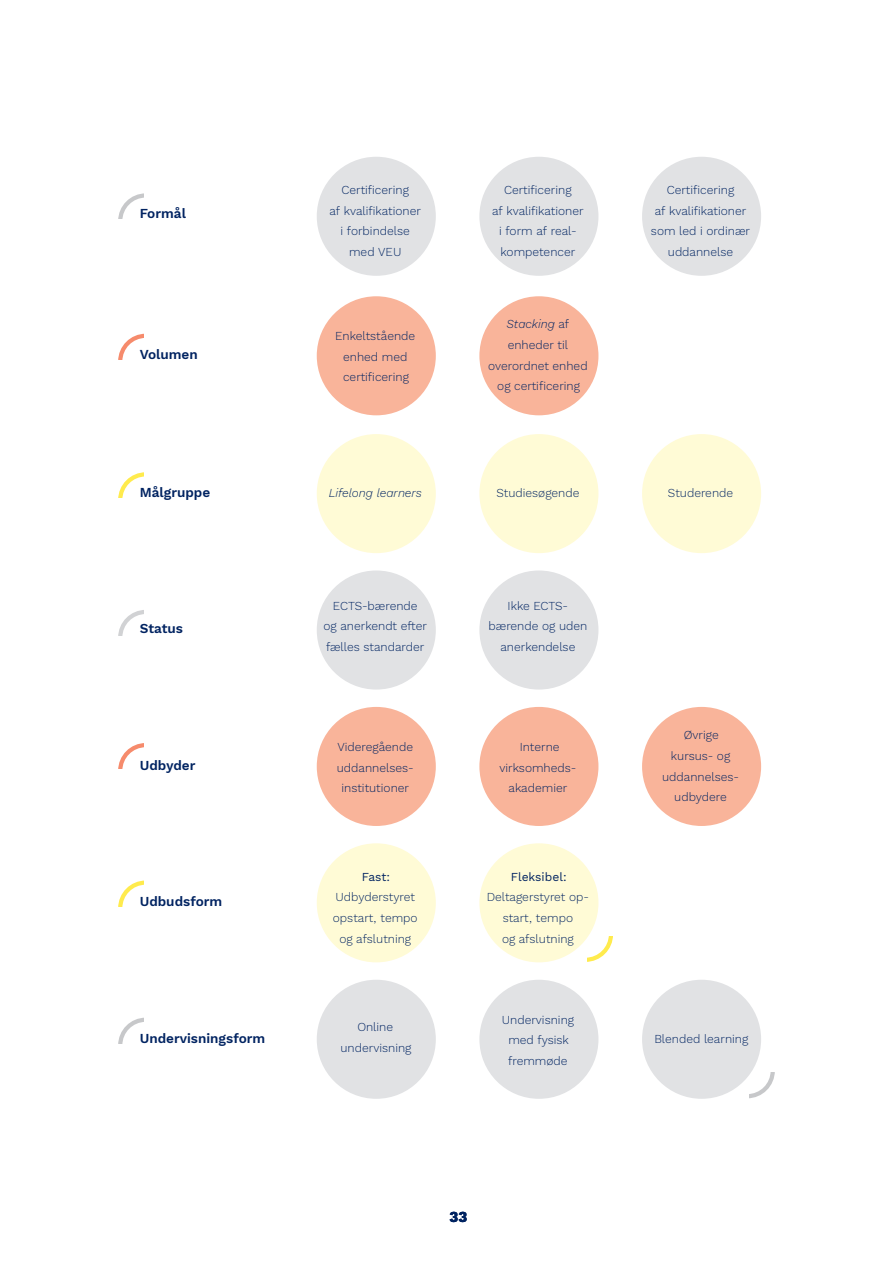
<style>
.page{position:relative;width:893px;height:1263px;background:#fff}
.page>*{position:absolute;margin:0;border:0;box-sizing:border-box;transform-origin:0 0}
.t1{font:700 15px "Work Sans";color:#002361}
.Brødtekst{font:600 13.5px "Work Sans";color:#002361}
.Brødtekst_P{font:300 12px/20.7px "Work Sans";color:#002361;text-align:center}
.Brødtekst_P-2{font:italic 300 12px "Work Sans";color:#002361}
.Brødtekst_P-3{font:12px "Work Sans";color:#002361}
.s1{font-style:normal}
</style>
<div class="page">
<div style="left:317px;top:157px;width:119px;height:119px;background:#e1e2e4;border-radius:50%"></div>
<div style="left:479px;top:157px;width:119px;height:119px;background:#e1e2e4;border-radius:50%"></div>
<div style="left:642px;top:157px;width:119px;height:119px;background:#e1e2e4;border-radius:50%"></div>
<svg style="left:118px;top:193px;width:26px;height:26px"></svg>
<div style="left:317px;top:707px;width:119px;height:119px;background:#f9b49a;border-radius:50%"></div>
<div style="left:479px;top:707px;width:119px;height:119px;background:#f9b49a;border-radius:50%"></div>
<div style="left:642px;top:707px;width:119px;height:119px;background:#f9b49a;border-radius:50%"></div>
<svg style="left:118px;top:743px;width:26px;height:25px"></svg>
<div style="left:317px;top:980px;width:119px;height:119px;background:#e1e2e4;border-radius:50%"></div>
<div style="left:479px;top:980px;width:119px;height:119px;background:#e1e2e4;border-radius:50%"></div>
<div style="left:642px;top:980px;width:119px;height:119px;background:#e1e2e4;border-radius:50%"></div>
<svg style="left:118px;top:1018px;width:26px;height:25px"></svg>
<div style="left:317px;top:296px;width:119px;height:119px;background:#f9b49a;border-radius:50%"></div>
<div style="left:479px;top:296px;width:119px;height:119px;background:#f9b49a;border-radius:50%"></div>
<svg style="left:118px;top:334px;width:26px;height:25px"></svg>
<div style="left:317px;top:843px;width:119px;height:119px;background:#fffbd6;border-radius:50%"></div>
<div style="left:479px;top:843px;width:119px;height:119px;background:#fffbd6;border-radius:50%"></div>
<svg style="left:118px;top:880px;width:26px;height:26px"></svg>
<div style="left:317px;top:570px;width:119px;height:119px;background:#e1e2e4;border-radius:50%"></div>
<div style="left:479px;top:570px;width:119px;height:119px;background:#e1e2e4;border-radius:50%"></div>
<svg style="left:118px;top:610px;width:26px;height:25px"></svg>
<div style="left:317px;top:434px;width:119px;height:119px;background:#fffbd6;border-radius:50%"></div>
<div style="left:479px;top:434px;width:119px;height:119px;background:#fffbd6;border-radius:50%"></div>
<div style="left:642px;top:434px;width:119px;height:119px;background:#fffbd6;border-radius:50%"></div>
<svg style="left:118px;top:472px;width:26px;height:26px"></svg>
<svg style="left:749px;top:1073px;width:26px;height:25px"></svg>
<svg style="left:588px;top:936px;width:25px;height:26px"></svg>
<p class="Brødtekst" style="left:140px;top:206px;width:48px">Formål</p>
<p class="Brødtekst" style="left:140px;top:347px;width:60px">Volumen</p>
<p class="Brødtekst_P" style="left:342px;top:180px;width:69px">Certificering</p>
<p class="Brødtekst_P" style="left:329px;top:201px;width:93px">af kvalifikationer</p>
<p class="Brødtekst_P" style="left:341px;top:221px;width:71px">i forbindelse</p>
<p class="Brødtekst_P" style="left:349px;top:242px;width:54px">med VEU</p>
<p class="Brødtekst_P" style="left:335px;top:326px;width:81px">Enkeltstående</p>
<p class="Brødtekst_P" style="left:343px;top:347px;width:66px">enhed med</p>
<p class="Brødtekst_P" style="left:343px;top:367px;width:67px">certificering</p>
<p class="Brødtekst_P" style="left:504px;top:180px;width:69px">Certificering</p>
<p class="Brødtekst_P" style="left:492px;top:201px;width:93px">af kvalifikationer</p>
<p class="Brødtekst_P" style="left:499px;top:221px;width:79px">i form af real-</p>
<p class="Brødtekst_P" style="left:500px;top:242px;width:76px">kompetencer</p>
<p class="Brødtekst_P-2" style="left:507px;top:315px;width:64px">Stacking <span class="s1">af</span></p>
<p class="Brødtekst_P" style="left:508px;top:335px;width:62px">enheder til</p>
<p class="Brødtekst_P" style="left:488px;top:356px;width:101px">overordnet enhed</p>
<p class="Brødtekst_P" style="left:497px;top:376px;width:84px">og certificering</p>
<p class="Brødtekst_P" style="left:667px;top:180px;width:69px">Certificering</p>
<p class="Brødtekst_P" style="left:655px;top:201px;width:93px">af kvalifikationer</p>
<p class="Brødtekst_P" style="left:651px;top:221px;width:101px">som led i ordinær uddannelse</p>
<p class="Brødtekst" style="left:140px;top:484px;width:72px">Målgruppe</p>
<p class="Brødtekst_P-2" style="left:329px;top:484px;width:94px">Lifelong learners</p>
<p class="Brødtekst_P" style="left:496px;top:483px;width:85px">Studiesøgende</p>
<p class="Brødtekst_P" style="left:668px;top:483px;width:67px">Studerende</p>
<p class="Brødtekst" style="left:140px;top:621px;width:45px">Status</p>
<p class="Brødtekst" style="left:140px;top:757px;width:57px">Udbyder</p>
<p class="Brødtekst" style="left:140px;top:894px;width:84px">Udbudsform</p>
<p class="Brødtekst_P" style="left:324px;top:596px;width:105px">ECTS-bærende<br>og anerkendt efter fælles standarder</p>
<p class="Brødtekst_P" style="left:508px;top:596px;width:62px">Ikke ECTS-</p>
<p class="Brødtekst_P" style="left:488px;top:616px;width:100px">bærende og uden anerkendelse</p>
<p class="Brødtekst_P" style="left:337px;top:737px;width:78px;text-align:left">Videregående uddannelses-</p>
<p class="Brødtekst_P" style="left:341px;top:778px;width:69px">institutioner</p>
<p class="Brødtekst_P-3" style="left:362px;top:869px;width:30px">Fast:</p>
<p class="Brødtekst_P" style="left:333px;top:887px;width:86px;text-align:left">Udbyderstyret opstart, tempo</p>
<p class="Brødtekst_P" style="left:339px;top:929px;width:73px">og afslutning</p>
<p class="Brødtekst_P" style="left:520px;top:737px;width:41px">Interne</p>
<p class="Brødtekst_P" style="left:499px;top:758px;width:78px">virksomheds-</p>
<p class="Brødtekst_P" style="left:508px;top:778px;width:60px">akademier</p>
<p class="Brødtekst_P-3" style="left:511px;top:869px;width:57px">Fleksibel:</p>
<p class="Brødtekst_P" style="left:487px;top:887px;width:104px">Deltagerstyret op&shy;start, tempo</p>
<p class="Brødtekst_P" style="left:502px;top:929px;width:73px">og afslutning</p>
<p class="Brødtekst_P" style="left:684px;top:725px;width:36px">Øvrige</p>
<p class="Brødtekst_P" style="left:671px;top:746px;width:61px">kursus- og</p>
<p class="Brødtekst_P" style="left:662px;top:767px;width:78px">uddannelses-</p>
<p class="Brødtekst_P" style="left:674px;top:787px;width:54px">udbydere</p>
<p class="Brødtekst_P" style="left:502px;top:1010px;width:74px">Undervisning</p>
<p class="Brødtekst_P" style="left:508px;top:1030px;width:62px">med fysisk</p>
<p class="Brødtekst_P" style="left:508px;top:1051px;width:61px">fremmøde</p>
<p class="Brødtekst_P" style="left:357px;top:1017px;width:37px">Online</p>
<p class="Brødtekst_P" style="left:341px;top:1038px;width:72px">undervisning</p>
<p class="Brødtekst" style="left:140px;top:1030px;width:127px">Undervisningsform</p>
<p class="Brødtekst_P" style="left:654px;top:1029px;width:95px">Blended learning</p>
<p class="t1" style="left:450px;top:1208px;width:19px">33</p>
</div>
